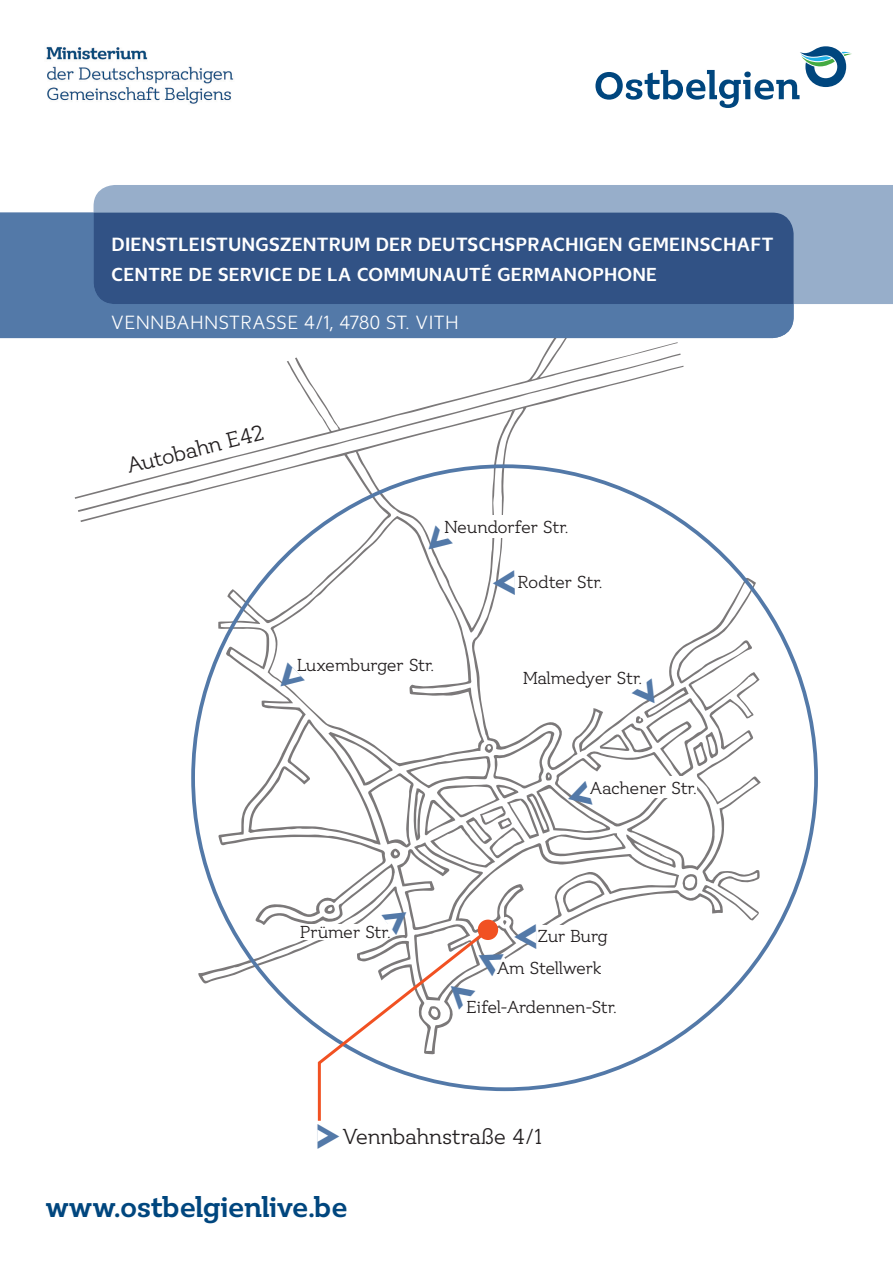
<style>
.page{position:relative;width:893px;height:1263px;background:#fff}
.page>*{position:absolute;margin:0;border:0;box-sizing:border-box;transform-origin:0 0}
.t1{font:700 30px "Ostbe Serif";letter-spacing:-.01em;color:#00467e}
.t2{font:22.5px "Ostbe Serif";letter-spacing:-.02em;color:#231f20}
.t3{font:700 19.8px "Ostbe Sans";color:#fff}
.t4{font:19.8px "Ostbe Sans";letter-spacing:.01em;color:#fff}
.t5{font:700 19.5px "Ostbe Sans";color:#fff}
.t6{font:18px "Ostbe Serif";letter-spacing:-.02em;color:#231f20}
.s1{color:#5379a8}
.s2{color:#fff}
</style>
<div class="page">
<svg style="left:191px;top:524px;width:573px;height:483px"></svg>
<svg style="left:30px;top:338px;width:659px;height:186px"></svg>
<svg style="left:268px;top:516px;width:216px;height:146px"></svg>
<svg style="left:595px;top:46px;width:257px;height:62px"></svg>
<img style="left:46px;top:46px;width:188px;height:58px">
<hr style="left:318px;top:1062px;width:3px;height:59px;background:#f15122">
<svg style="left:30px;top:479px;width:56px;height:45px"></svg>
<svg style="left:673px;top:338px;width:100px;height:50px"></svg>
<div style="left:94px;top:185px;width:799px;height:119px;background:#97aeca"></div>
<svg style="left:0;top:213px;width:794px;height:125px;background:#3d6091"></svg>
<svg style="left:112px;top:341px;width:226px;height:140px"></svg>
<div style="left:438px;top:515px;width:134px;height:23px;background:#fff"></div>
<div style="left:500px;top:567px;width:118px;height:28px;background:#fff"></div>
<svg style="left:420px;top:525px;width:34px;height:33px"></svg>
<svg style="left:492px;top:570px;width:23px;height:26px"></svg>
<svg style="left:248px;top:662px;width:470px;height:405px"></svg>
<p class="t3" style="left:112px;top:233px;width:664px">DIENSTLEISTUNGSZENTRUM DER DEUTSCHSPRACHIGEN GEMEINSCHAFT</p>
<p class="t5" style="left:111px;top:263px;width:547px">CENTRE DE SERVICE DE LA COMMUNAUTÉ GERMANOPHONE</p>
<p class="t4" style="left:111px;top:311px;width:350px">VENNBAHNSTRASSE 4/1, 4780 ST. VITH</p>
<p class="t2" style="left:124px;top:454px;width:142px;rotate:-14deg">Autobahn E42</p>
<p class="t6" style="left:444px;top:517px;width:126px">Neundorfer Str.</p>
<p class="t6" style="left:518px;top:572px;width:86px">Rodter Str.</p>
<p class="t6" style="left:297px;top:655px;width:139px">Luxemburger Str.</p>
<p class="t6" style="left:523px;top:668px;width:121px">Malmedyer Str.</p>
<p class="t6" style="left:590px;top:778px;width:109px">Aachener Str.</p>
<p class="t6" style="left:300px;top:922px;width:92px">Prümer Str.</p>
<p class="t6" style="left:538px;top:926px;width:72px">Zur Burg</p>
<p class="t6" style="left:497px;top:958px;width:106px">Am Stellwerk</p>
<p class="t6" style="left:466px;top:997px;width:152px">Eifel-Ardennen-Str.</p>
<p class="t2" style="left:315px;top:1124px;width:228px"><span class="s1">◆</span><span class="s2">◆</span> Vennbahnstraße 4/1</p>
<h1 class="t1" style="left:45px;top:1190px;width:304px">www.ostbelgienlive.be</h1>
</div>
